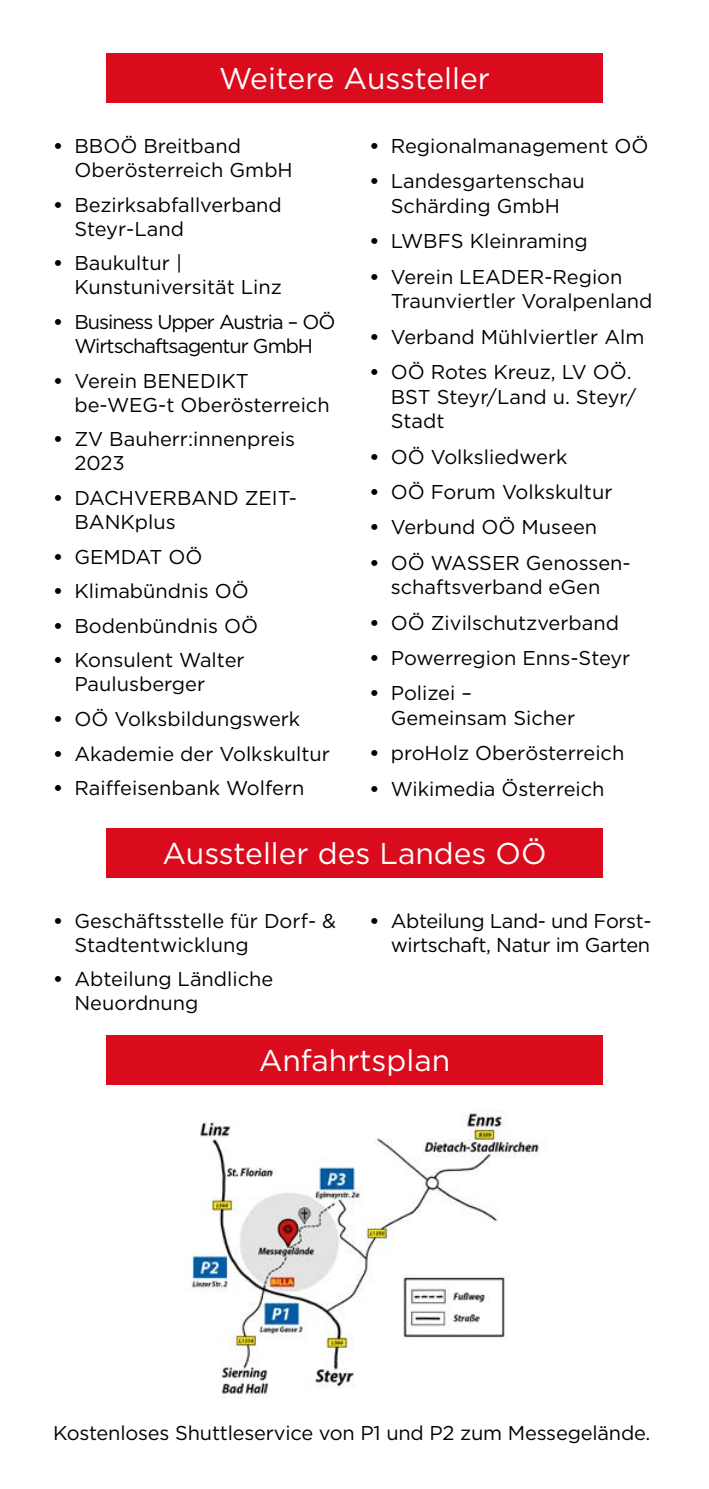
<style>
.page{position:relative;width:709px;height:1489px;background:#fff}
.page>*{position:absolute;margin:0;border:0;box-sizing:border-box;transform-origin:0 0}
.t1{font:30px "Gotham";color:#fff}
.aufzählung{font:20px/24px "Gotham";color:#000}
.aufzählung-2{font:20px/24px "Gotham";letter-spacing:-.02em;color:#000;text-align:right}
.aufzählung-3{font:20px/24px "Gotham";letter-spacing:-.05em;color:#000;text-align:center}
.s1{font-weight:700}
</style>
<div class="page">
<div style="left:106px;top:53px;width:496px;height:50px;background:#db0b1e"></div>
<div style="left:106px;top:827px;width:496px;height:50px;background:#db0b1e"></div>
<div style="left:106px;top:1035px;width:496px;height:49px;background:#db0b1e"></div>
<img style="left:189px;top:1111px;width:350px;height:286px">
<h3 class="t1" style="left:219px;top:62px;width:272px">Weitere Aussteller</h3>
<p class="aufzählung" style="left:74px;top:133px;width:220px;text-indent:-21px"><span class="s1">•</span> BBOÖ Breitband<br>Oberösterreich GmbH</p>
<p class="aufzählung" style="left:74px;top:192px;width:209px;text-indent:-21px"><span class="s1">•</span> Bezirksabfallverband<br>Steyr-Land</p>
<p class="aufzählung" style="left:74px;top:251px;width:209px;text-indent:-21px"><span class="s1">•</span> Baukultur |<br>Kunstuniversität Linz</p>
<p class="aufzählung-3" style="left:53px;top:309px;width:284px"><span class="s1">•</span> Business Upper Austria – OÖ<br>Wirtschaftsagentur GmbH</p>
<p class="aufzählung" style="left:74px;top:368px;width:257px;text-indent:-21px"><span class="s1">•</span> Verein BENEDIKT be-WEG-t Oberösterreich</p>
<p class="aufzählung" style="left:74px;top:427px;width:222px;text-indent:-21px"><span class="s1">•</span> ZV Bauherr:innenpreis<br>2023</p>
<p class="aufzählung" style="left:74px;top:485px;width:224px;text-indent:-21px"><span class="s1">•</span> DACHVERBAND ZEIT-<br>BANKplus</p>
<p class="aufzählung" style="left:53px;top:544px;width:151px"><span class="s1">•</span> GEMDAT OÖ</p>
<p class="aufzählung" style="left:53px;top:578px;width:197px"><span class="s1">•</span> Klimabündnis OÖ</p>
<p class="aufzählung" style="left:53px;top:613px;width:206px"><span class="s1">•</span> Bodenbündnis OÖ</p>
<p class="aufzählung" style="left:74px;top:648px;width:172px;text-indent:-21px"><span class="s1">•</span> Konsulent Walter<br>Paulusberger</p>
<p class="aufzählung" style="left:53px;top:706px;width:249px"><span class="s1">•</span> OÖ Volksbildungswerk</p>
<p class="aufzählung" style="left:53px;top:741px;width:278px"><span class="s1">•</span> Akademie der Volkskultur</p>
<p class="aufzählung" style="left:53px;top:776px;width:253px"><span class="s1">•</span> Raiffeisenbank Wolfern</p>
<p class="aufzählung" style="left:369px;top:133px;width:280px"><span class="s1">•</span> Regionalmanagement OÖ</p>
<p class="aufzählung" style="left:369px;top:168px;width:217px;line-height:24.8px;text-align:center"><span class="s1">•</span> Landesgartenschau<br>Schärding GmbH</p>
<p class="aufzählung" style="left:369px;top:229px;width:220px"><span class="s1">•</span> LWBFS Kleinraming</p>
<p class="aufzählung" style="left:391px;top:264px;width:263px;line-height:24.8px;text-indent:-21px"><span class="s1">•</span> Verein LEADER-Region<br>Traunviertler Voralpenland</p>
<p class="aufzählung" style="left:369px;top:324px;width:276px"><span class="s1">•</span> Verband Mühlviertler Alm</p>
<p class="aufzählung" style="left:391px;top:359px;width:247px;line-height:24.8px;text-indent:-21px"><span class="s1">•</span> OÖ Rotes Kreuz, LV OÖ.<br>BST Steyr/Land u. Steyr/<br>Stadt</p>
<p class="aufzählung" style="left:369px;top:444px;width:200px"><span class="s1">•</span> OÖ Volksliedwerk</p>
<p class="aufzählung" style="left:369px;top:479px;width:244px"><span class="s1">•</span> OÖ Forum Volkskultur</p>
<p class="aufzählung" style="left:369px;top:515px;width:229px"><span class="s1">•</span> Verbund OÖ Museen</p>
<p class="aufzählung" style="left:369px;top:549px;width:263px;line-height:24.8px;text-align:center"><span class="s1">•</span> OÖ WASSER Genossen&shy;schaftsverband eGen</p>
<p class="aufzählung" style="left:369px;top:610px;width:251px"><span class="s1">•</span> OÖ Zivilschutzverband</p>
<p class="aufzählung" style="left:369px;top:645px;width:262px"><span class="s1">•</span> Powerregion Enns-Steyr</p>
<p class="aufzählung" style="left:391px;top:680px;width:186px;line-height:24.8px;text-indent:-21px"><span class="s1">•</span> Polizei –<br>Gemeinsam Sicher</p>
<p class="aufzählung" style="left:369px;top:740px;width:256px"><span class="s1">•</span> proHolz Oberösterreich</p>
<p class="aufzählung" style="left:369px;top:776px;width:236px"><span class="s1">•</span> Wikimedia Österreich</p>
<h3 class="t1" style="left:162px;top:836px;width:385px">Aussteller des Landes OÖ</h3>
<p class="aufzählung" style="left:74px;top:908px;width:263px;text-indent:-21px"><span class="s1">•</span> Geschäftsstelle für Dorf- &amp;<br>Stadtentwicklung</p>
<p class="aufzählung" style="left:74px;top:966px;width:200px;text-indent:-21px"><span class="s1">•</span> Abteilung Ländliche<br>Neuordnung</p>
<p class="aufzählung-2" style="left:369px;top:908px;width:283px"><span class="s1">•</span> Abteilung Land- und Forst&shy;wirtschaft, Natur im Garten</p>
<h3 class="t1" style="left:259px;top:1043px;width:193px">Anfahrtsplan</h3>
<p class="aufzählung" style="left:53px;top:1419px;width:598px">Kostenloses Shuttleservice von P1 und P2 zum Messegelände.</p>
</div>
